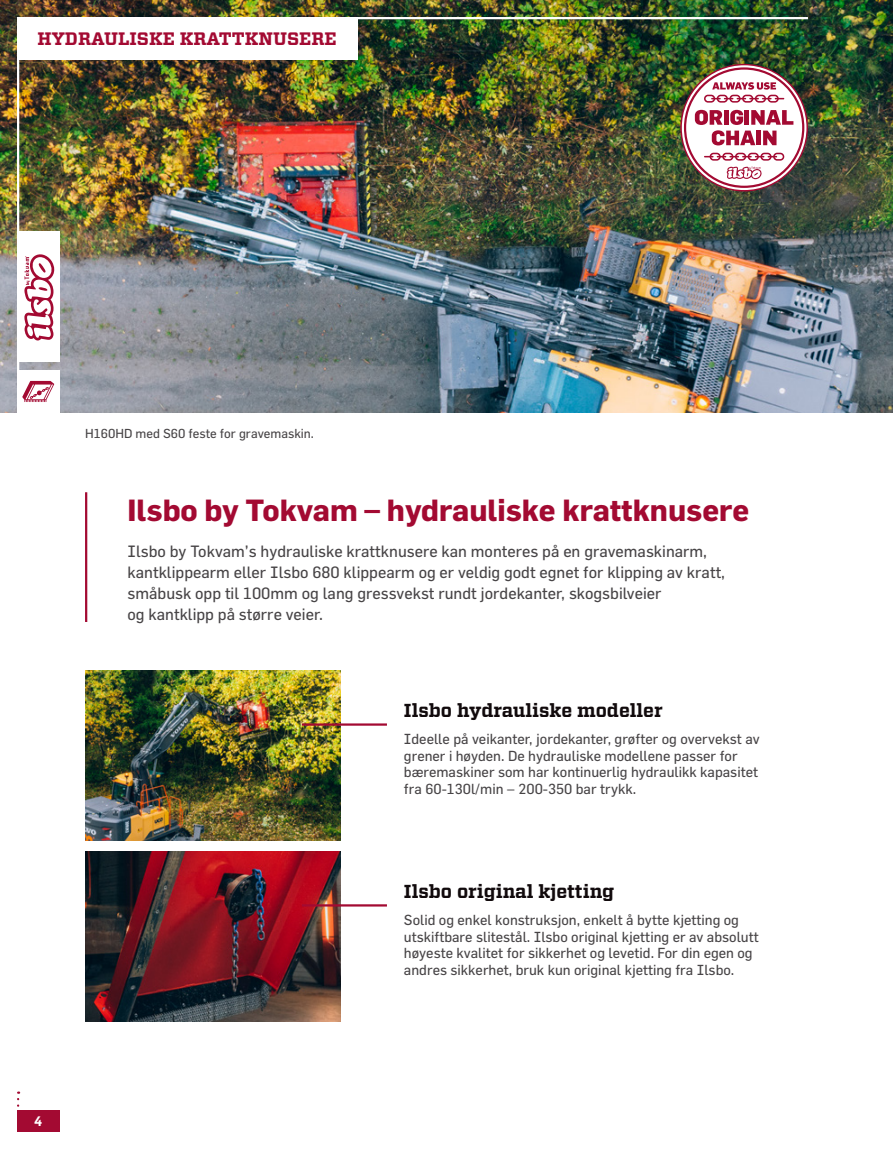
<style>
.page{position:relative;width:893px;height:1149px;background:#fff}
.page>*{position:absolute;margin:0;border:0;box-sizing:border-box;transform-origin:0 0}
.Tittel_1{font:700 30px "Flama";color:#a30a32}
.Tittel_2{font:700 18.75px "Vitesse";color:#110a0c}
.Kapittelmerke_hvit{font:700 18px "Vitesse";color:#a30a32}
.Ingress_1{font:16.05px/21px "Flama";color:#474446}
.Tekst_1{font:14.25px/16.5px "Flama";color:#474446}
.t1{font:600 13.5px "Flama";color:#fff}
.Bildetekst{font:12.75px "Flama";color:#474446}
</style>
<div class="page">
<hr style="left:85px;top:492px;width:2px;height:129px;background:#a30a32">
<img style="left:0;top:0;width:893px;height:412px">
<img style="left:85px;top:670px;width:255px;height:170px">
<img style="left:85px;top:851px;width:255px;height:169px">
<hr style="left:302px;top:723px;width:85px;height:2px;background:#a30a32">
<hr style="left:302px;top:904px;width:85px;height:2px;background:#a30a32">
<img style="left:16px;top:16px;width:794px;height:397px">
<div style="left:17px;top:17px;width:340px;height:43px;background:#fff"></div>
<div style="left:17px;top:370px;width:43px;height:42px;background:#fff"></div>
<div style="left:17px;top:231px;width:43px;height:130px;background:#fff"></div>
<svg style="left:24px;top:254px;width:30px;height:86px"></svg>
<svg style="left:22px;top:381px;width:32px;height:21px"></svg>
<svg style="left:684px;top:67px;width:120px;height:121px"></svg>
<div style="left:17px;top:1110px;width:43px;height:21px;background:#a30a32"></div>
<svg style="left:17px;top:1091px;width:2px;height:16px"></svg>
<p class="Kapittelmerke_hvit" style="left:38px;top:26px;width:301px">HYDRAULISKE KRATTKNUSERE</p>
<p class="Bildetekst" style="left:85px;top:426px;width:230px">H160HD med S60 feste for gravemaskin.</p>
<p class="Tittel_1" style="left:128px;top:488px;width:623px">Ilsbo by Tokvam – hydrauliske krattknusere</p>
<p class="Ingress_1" style="left:128px;top:540px;width:599px">Ilsbo by Tokvam’s hydrauliske krattknusere kan monteres på en gravemaskinarm, kantklippearm eller Ilsbo 680 klippearm og er veldig godt egnet for klipping av kratt, småbusk opp til 100mm og lang gressvekst rundt jordekanter, skogsbilveier<br>og kantklipp på større veier.</p>
<p class="Tittel_2" style="left:404px;top:698px;width:260px">Ilsbo hydrauliske modeller</p>
<p class="Tekst_1" style="left:404px;top:730px;width:357px">Ideelle på veikanter, jordekanter, grøfter og overvekst av grener i høyden. De hydrauliske modellene passer for bæremaskiner som har kontinuerlig hydraulikk kapasitet fra 60-130l/min – 200-350 bar trykk.</p>
<p class="t1" style="left:34px;top:1111px;width:10px">4</p>
<p class="Tittel_2" style="left:404px;top:878px;width:212px">Ilsbo original kjetting</p>
<p class="Tekst_1" style="left:404px;top:911px;width:356px">Solid og enkel konstruksjon, enkelt å bytte kjetting og utskiftbare slitestål. Ilsbo original kjetting er av absolutt høyeste kvalitet for sikkerhet og levetid. For din egen og andres sikkerhet, bruk kun original kjetting fra Ilsbo.</p>
</div>
